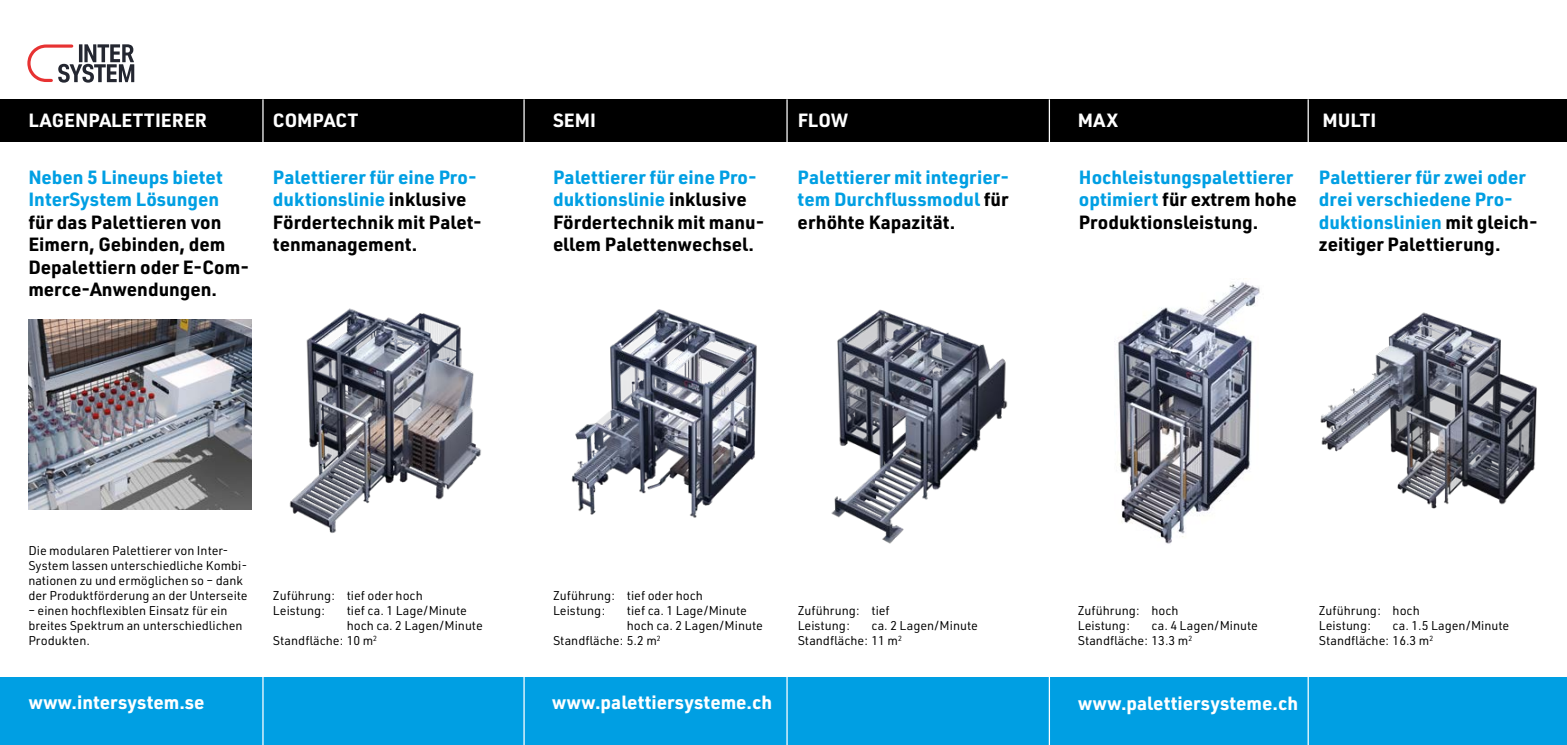
<style>
.page{position:relative;width:1567px;height:745px;background:#fff}
.page>*{position:absolute;margin:0;border:0;box-sizing:border-box;transform-origin:0 0}
.t1{font:700 18.75px/22.5px "URWDIN";color:#009fe3}
.t2{font:700 18.75px/22.5px "URWDIN";color:#000}
.t3{font:700 18.75px "URWDIN";color:#fff}
.t4{font:12.5px/15px "URWDIN";color:#000}
.s1{color:#009fe3}
.s2{color:#000}
</style>
<div class="page">
<div style="left:0;top:99px;width:1566px;height:43px;background:#000"></div>
<div style="left:0;top:677px;width:1566px;height:67px;background:#009fe3"></div>
<hr style="left:786px;top:99px;width:1px;height:645px;background:#fff">
<hr style="left:1048px;top:99px;width:1px;height:645px;background:#fff">
<hr style="left:1307px;top:99px;width:1px;height:645px;background:#fff">
<hr style="left:523px;top:99px;width:1px;height:645px;background:#fff">
<hr style="left:262px;top:99px;width:1px;height:645px;background:#fff">
<svg style="left:27px;top:44px;width:107px;height:39px"></svg>
<img style="left:28px;top:319px;width:224px;height:190px">
<img style="left:289px;top:308px;width:192px;height:225px">
<img style="left:571px;top:309px;width:186px;height:209px">
<img style="left:831px;top:309px;width:177px;height:235px">
<img style="left:1320px;top:312px;width:217px;height:197px">
<img style="left:1114px;top:282px;width:146px;height:262px">
<h1 class="t3" style="left:28px;top:107px;width:180px">LAGENPALETTIERER</h1>
<h1 class="t3" style="left:273px;top:107px;width:87px">COMPACT</h1>
<h1 class="t3" style="left:553px;top:107px;width:44px">SEMI</h1>
<h1 class="t3" style="left:797px;top:107px;width:52px">FLOW</h1>
<h1 class="t3" style="left:1077px;top:107px;width:42px">MAX</h1>
<h1 class="t3" style="left:1322px;top:107px;width:56px">MULTI</h1>
<h1 class="t1" style="left:28px;top:165px;width:196px">Neben 5 Lineups bietet<br>InterSystem Lösungen</h1>
<h1 class="t2" style="left:28px;top:210px;width:222px">für das Palettieren von<br>Eimern, Gebinden, dem<br>Depalettiern oder E-Com&shy;merce-Anwendungen.</h1>
<h1 class="t2" style="left:273px;top:165px;width:210px"><span class="s1">Palettierer für eine Pro&shy;duktionslinie</span> inklusive<br>Fördertechnik mit Palet&shy;tenmanagement.</h1>
<h1 class="t2" style="left:553px;top:165px;width:213px"><span class="s1">Palettierer für eine Pro&shy;duktionslinie</span> inklusive<br>Fördertechnik mit manu&shy;ellem Palettenwechsel.</h1>
<h1 class="t1" style="left:797px;top:165px;width:213px;text-align:justify">Palettierer mit integrier&shy;tem Durchflussmodul <span class="s2">für erhöhte Kapazität.</span></h1>
<h1 class="t1" style="left:1078px;top:165px;width:219px">Hochleistungspalettierer optimiert <span class="s2">für extrem hohe<br>Produktionsleistung.</span></h1>
<h1 class="t1" style="left:1318px;top:165px;width:220px">Palettierer für zwei oder drei verschiedene Pro&shy;duktionslinien <span class="s2">mit gleich&shy;zeitiger Palettierung.</span></h1>
<p class="t4" style="left:28px;top:542px;width:221px">Die modularen Palettierer von Inter-System lassen unterschiedliche Kombi&shy;nationen zu und ermöglichen so – dank der Produktförderung an der Unterseite</p>
<p class="t4" style="left:28px;top:602px;width:216px">– einen hochflexiblen Einsatz für ein breites Spektrum an unterschiedlichen<br>Produkten.</p>
<p class="t4" style="left:273px;top:587px;width:151px">Zuführung: tief oder hoch<br>Leistung:</p>
<p class="t4" style="left:347px;top:602px;width:122px">tief ca. 1 Lage/Minute</p>
<p class="t4" style="left:347px;top:617px;width:138px">hoch ca. 2 Lagen/Minute</p>
<p class="t4" style="left:273px;top:632px;width:106px">Standfläche: 10 m<sup>2</sup></p>
<p class="t4" style="left:553px;top:587px;width:151px">Zuführung: tief oder hoch<br>Leistung:</p>
<p class="t4" style="left:627px;top:602px;width:122px">tief ca. 1 Lage/Minute</p>
<p class="t4" style="left:627px;top:617px;width:138px">hoch ca. 2 Lagen/Minute</p>
<p class="t4" style="left:553px;top:632px;width:109px">Standfläche: 5.2 m<sup>2</sup></p>
<p class="t4" style="left:797px;top:602px;width:94px">Zuführung: tief<br>Leistung:</p>
<p class="t4" style="left:797px;top:617px;width:182px;text-indent:74px">ca. 2 Lagen/Minute<br>Standfläche: 11 m<sup>2</sup></p>
<p class="t4" style="left:1077px;top:602px;width:102px">Zuführung: hoch<br>Leistung:</p>
<p class="t4" style="left:1077px;top:617px;width:182px;text-indent:74px">ca. 4 Lagen/Minute<br>Standfläche: 13.3 m<sup>2</sup></p>
<p class="t4" style="left:1318px;top:602px;width:102px">Zuführung: hoch<br>Leistung:</p>
<p class="t4" style="left:1318px;top:617px;width:192px;text-indent:74px">ca. 1.5 Lagen/Minute<br>Standfläche: 16.3 m<sup>2</sup></p>
<h1 class="t3" style="left:28px;top:689px;width:178px">www.intersystem.se</h1>
<h1 class="t3" style="left:551px;top:688px;width:222px">www.palettiersysteme.ch</h1>
<h1 class="t3" style="left:1077px;top:689px;width:222px">www.palettiersysteme.ch</h1>
</div>
